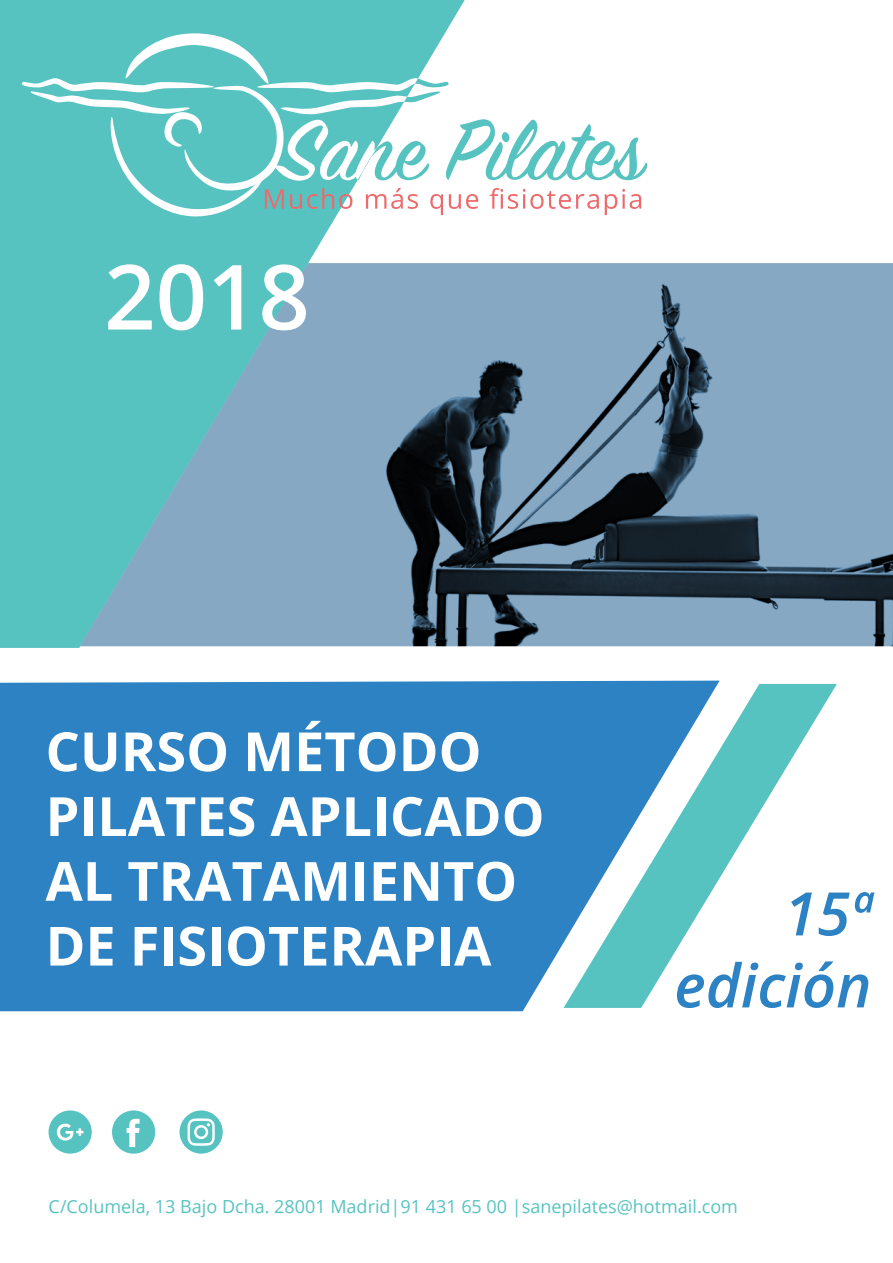
<style>
.page{position:relative;width:893px;height:1263px;background:#fff}
.page>*{position:absolute;margin:0;border:0;box-sizing:border-box;transform-origin:0 0}
.t1{font:600 90px "Open Sans";color:#fff}
.t2{font:italic 600 60px/72px "Open Sans";color:#2d82c4;text-align:right}
.t3{font:700 54px/64.8px "Open Sans";color:#fff}
.t4{font:18px "Open Sans";color:#57c3c1}
</style>
<div class="page">
<svg style="left:0;top:0;width:465px;height:648px;background:#68c9c7"></svg>
<div style="left:0;top:681px;width:720px;height:330px;background:#2d82c4"></div>
<svg style="left:564px;top:684px;width:273px;height:324px"></svg>
<img style="left:80px;top:263px;width:813px;height:383px">
<svg style="left:22px;top:29px;width:626px;height:188px"></svg>
<div style="left:112px;top:1110px;width:43px;height:44px;background:#57c3c1;border-radius:50%"></div>
<svg style="left:127px;top:1119px;width:13px;height:28px"></svg>
<div style="left:49px;top:1110px;width:43px;height:44px;background:#57c3c1;border-radius:50%"></div>
<svg style="left:56px;top:1123px;width:27px;height:18px"></svg>
<div style="left:180px;top:1110px;width:43px;height:44px;background:#57c3c1;border-radius:50%"></div>
<svg style="left:188px;top:1118px;width:27px;height:28px"></svg>
<h1 class="t1" style="left:104px;top:235px;width:207px">2018</h1>
<h3 class="t3" style="left:46px;top:718px;width:501px">CURSO MÉTODO<br>PILATES APLICADO<br>AL TRATAMIENTO<br>DE FISIOTERAPIA</h3>
<h2 class="t2" style="left:674px;top:876px;width:199px">15ª edición</h2>
<p class="t4" style="left:49px;top:1194px;width:691px">C/Columela, 13 Bajo Dcha. 28001 Madrid|91 431 65 00 |sanepilates@hotmail.com</p>
</div>
